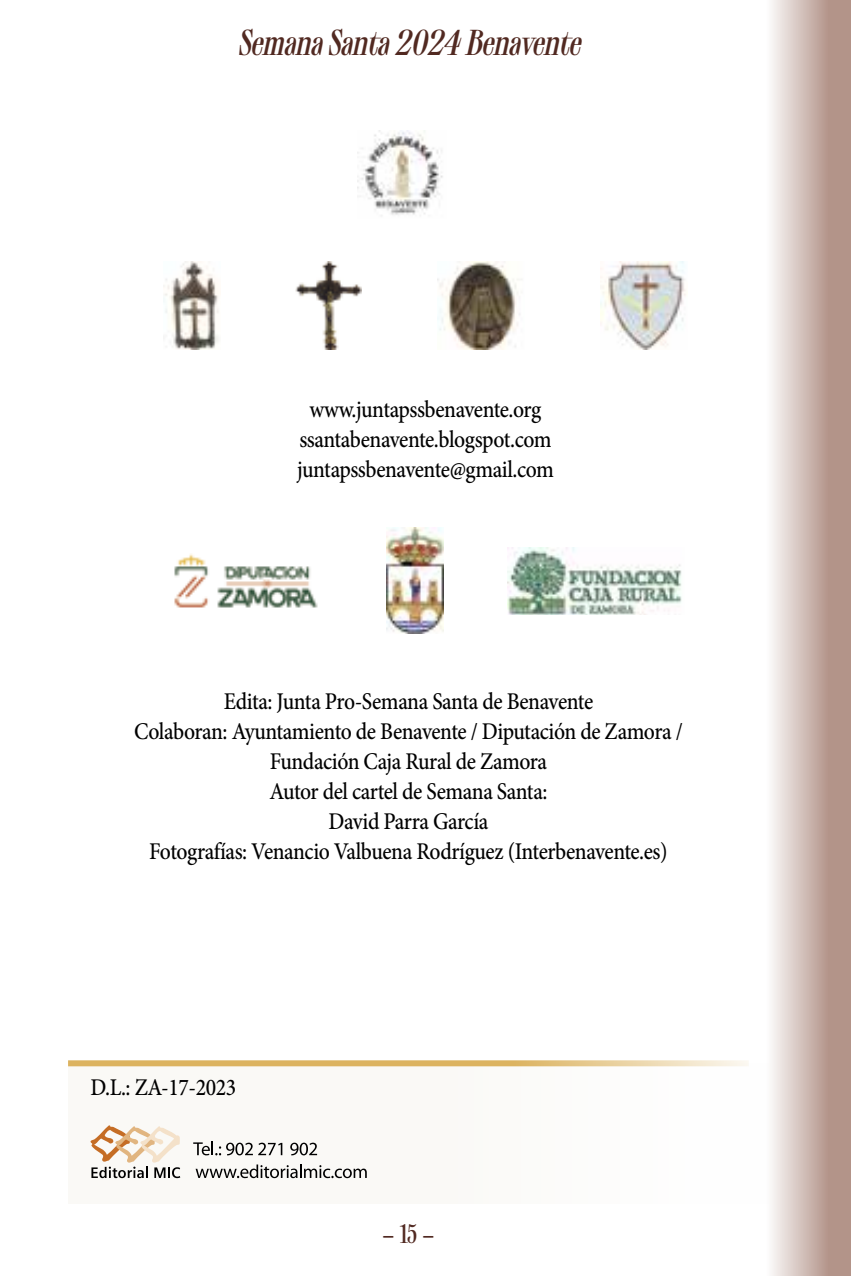
<style>
.page{position:relative;width:851px;height:1276px;background:#fff}
.page>*{position:absolute;margin:0;border:0;box-sizing:border-box;transform-origin:0 0}
.t1{font:italic 36px "Toy";color:#512921}
.t2{font:600 27px "Minion Pro";color:#512921;scale:.9 1}
.t3{font:500 24px/30px "Minion Pro";letter-spacing:-.02em;color:#000;text-align:center;scale:.9 1}
.s1{font-family:"Toy";font-weight:400}
</style>
<div class="page">
<svg style="left:772px;top:0;width:78px;height:1276px"></svg>
<div style="left:68px;top:1063px;width:708px;height:140px;background:#faf9f6"></div>
<svg style="left:68px;top:1060px;width:680px;height:6px;fill:#dcb360"></svg>
<img style="left:357px;top:131px;width:86px;height:85px">
<img style="left:296px;top:261px;width:65px;height:88px">
<img style="left:163px;top:261px;width:56px;height:88px">
<img style="left:437px;top:262px;width:85px;height:87px">
<img style="left:600px;top:262px;width:86px;height:87px">
<img style="left:174px;top:554px;width:144px;height:54px">
<img style="left:386px;top:528px;width:57px;height:105px">
<img style="left:507px;top:547px;width:175px;height:67px">
<svg style="left:193px;top:1141px;width:41px;height:14px"></svg>
<svg style="left:235px;top:1142px;width:9px;height:13px"></svg>
<div style="left:237px;top:1144px;width:5px;height:10px;background:#faf9f6;border-radius:50%"></div>
<svg style="left:245px;top:1142px;width:37px;height:13px"></svg>
<svg style="left:290px;top:1142px;width:8px;height:13px"></svg>
<svg style="left:299px;top:1142px;width:9px;height:13px"></svg>
<div style="left:301px;top:1144px;width:5px;height:10px;background:#faf9f6;border-radius:50%"></div>
<svg style="left:309px;top:1142px;width:8px;height:13px"></svg>
<svg style="left:195px;top:1164px;width:74px;height:14px"></svg>
<svg style="left:270px;top:1168px;width:9px;height:10px"></svg>
<svg style="left:272px;top:1169px;width:5px;height:8px"></svg>
<svg style="left:281px;top:1164px;width:61px;height:14px"></svg>
<svg style="left:343px;top:1168px;width:9px;height:10px"></svg>
<svg style="left:344px;top:1169px;width:6px;height:8px"></svg>
<svg style="left:353px;top:1168px;width:14px;height:10px"></svg>
<svg style="left:90px;top:1125px;width:91px;height:53px"></svg>
<h1 class="t1" style="left:237px;top:22px;width:352px">SemanaSanta2024 Benavente</h1>
<p class="t3" style="left:297px;top:394px;width:287px">www.juntapssbenavente.org ssantabenavente.blogspot.com juntapssbenavente@gmail.com</p>
<p class="t3" style="left:134px;top:686px;width:611px">Edita: Junta Pro-Semana Santa de Benavente<br>Colaboran: Ayuntamiento de Benavente / Diputación de Zamora / Fundación Caja Rural de Zamora<br>Autor del cartel de Semana Santa:<br>David Parra García<br>Fotografías: Venancio Valbuena Rodríguez (Interbenavente.es)</p>
<p class="t3" style="left:90px;top:1072px;width:163px">D.L.: ZA-17-2023</p>
<p class="t2" style="left:382px;top:1216px;width:60px">– <span class="s1">15</span> –</p>
</div>
